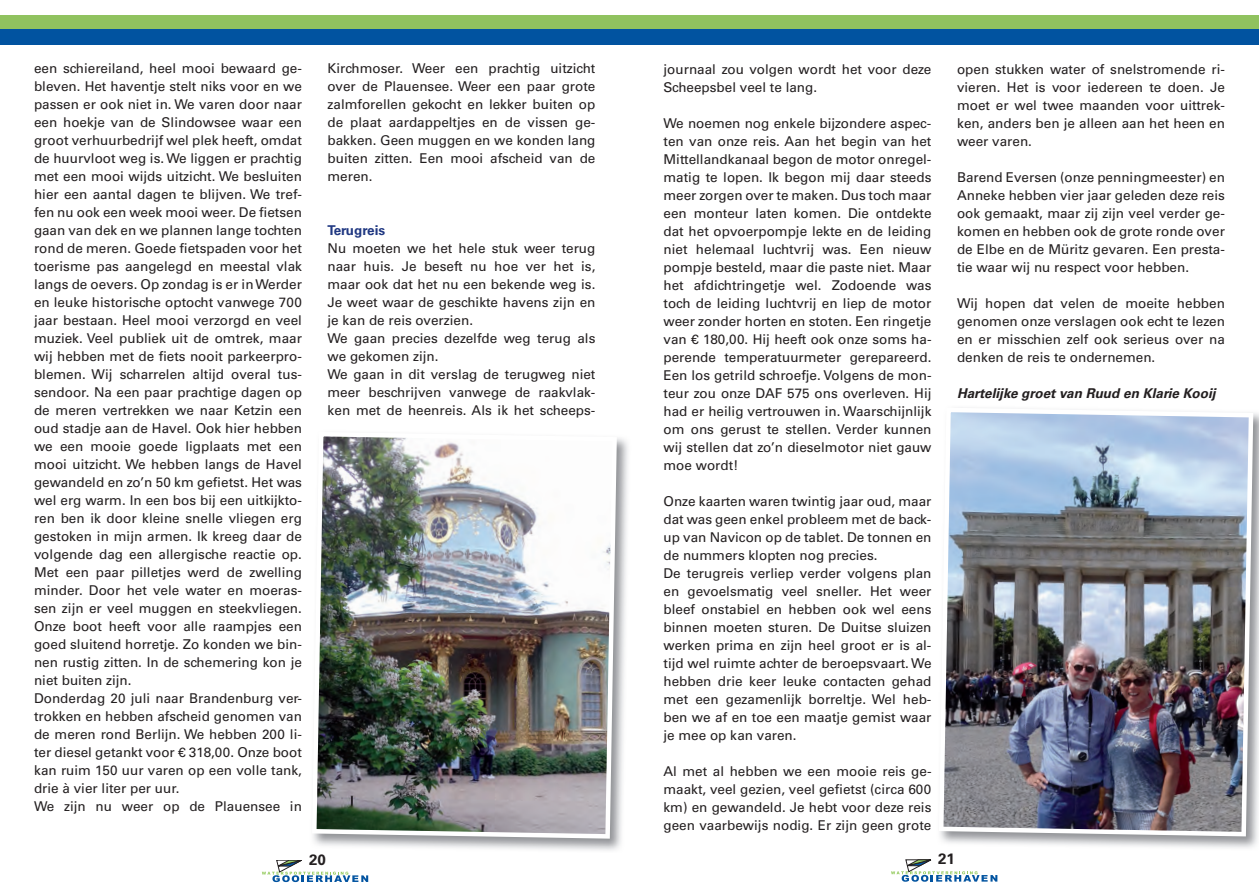
<style>
.page{position:relative;width:1259px;height:893px;background:#fff}
.page>*{position:absolute;margin:0;border:0;box-sizing:border-box;transform-origin:0 0}
.t1{font:700 15px "Univers";color:#231f20}
.t2{font:13.5px/18px "Univers";color:#231f20;text-align:justify}
.t3{font:italic 700 13.5px "Univers";color:#231f20}
.t4{font:700 13.5px "Univers";color:#203882}
</style>
<div class="page">
<div style="left:0;top:15px;width:1259px;height:15px;background:#90c25f"></div>
<div style="left:0;top:30px;width:1259px;height:15px;background:#0153a0"></div>
<svg style="left:262px;top:860px;width:106px;height:22px"></svg>
<svg style="left:891px;top:859px;width:106px;height:23px"></svg>
<img style="left:313px;top:438px;width:315px;height:413px">
<img style="left:313px;top:436px;width:304px;height:403px">
<img style="left:940px;top:413px;width:319px;height:435px">
<img style="left:940px;top:412px;width:313px;height:424px">
<p class="t2" style="left:34px;top:59px;width:269px;text-align:left">een schiereiland, heel mooi bewaard ge&shy;bleven. Het haventje stelt niks voor en we passen er ook niet in. We varen door naar een hoekje van de Slindowsee waar een groot verhuurbedrijf wel plek heeft, omdat de huurvloot weg is. We liggen er prachtig met een mooi wijds uitzicht. We besluiten hier een aantal dagen te blijven. We tref&shy;fen nu ook een week mooi weer. De fietsen gaan van dek en we plannen lange tochten rond de meren. Goede fietspaden voor het toerisme pas aangelegd en meestal vlak langs de oevers. Op zondag is er in Werder en leuke historische optocht vanwege 700 jaar bestaan. Heel mooi verzorgd en veel muziek. Veel publiek uit de omtrek, maar wij hebben met de fiets nooit parkeerpro&shy;blemen. Wij scharrelen altijd overal tus&shy;sendoor. Na een paar prachtige dagen op de meren vertrekken we naar Ketzin een oud stadje aan de Havel. Ook hier hebben we een mooie goede ligplaats met een mooi uitzicht. We hebben langs de Havel gewandeld en zo’n 50 km gefietst. Het was wel erg warm. In een bos bij een uitkijkto&shy;ren ben ik door kleine snelle vliegen erg gestoken in mijn armen. Ik kreeg daar de volgende dag een allergische reactie op.<br>Met een paar pilletjes werd de zwelling minder. Door het vele water en moeras&shy;sen zijn er veel muggen en steekvliegen.<br>Onze boot heeft voor alle raampjes een goed sluitend horretje. Zo konden we bin&shy;nen rustig zitten. In de schemering kon je niet buiten zijn.<br>Donderdag 20 juli naar Brandenburg ver&shy;trokken en hebben afscheid genomen van de meren rond Berlijn. We hebben 200 li&shy;ter diesel getankt voor € 318,00. Onze boot kan ruim 150 uur varen op een volle tank, drie à vier liter per uur.<br>We zijn nu weer op de Plauensee in</p>
<p class="t2" style="left:327px;top:59px;width:269px">Kirchmoser. Weer een prachtig uitzicht over de Plauensee. Weer een paar grote zalmforellen gekocht en lekker buiten op de plaat aardappeltjes en de vissen ge&shy;bakken. Geen muggen en we konden lang buiten zitten. Een mooi afscheid van de meren.</p>
<p class="t4" style="left:327px;top:222px;width:59px">Terugreis</p>
<p class="t2" style="left:327px;top:239px;width:269px;text-align:left">Nu moeten we het hele stuk weer terug naar huis. Je beseft nu hoe ver het is, maar ook dat het nu een bekende weg is.<br>Je weet waar de geschikte havens zijn en je kan de reis overzien.<br>We gaan precies dezelfde weg terug als we gekomen zijn.<br>We gaan in dit verslag de terugweg niet meer beschrijven vanwege de raakvlak&shy;ken met de heenreis. Als ik het scheeps-</p>
<p class="t2" style="left:663px;top:60px;width:269px">journaal zou volgen wordt het voor deze<br>Scheepsbel veel te lang.</p>
<p class="t2" style="left:663px;top:114px;width:269px">We noemen nog enkele bijzondere aspec&shy;ten van onze reis. Aan het begin van het Mittellandkanaal begon de motor onregel&shy;matig te lopen. Ik begon mij daar steeds meer zorgen over te maken. Dus toch maar een monteur laten komen. Die ontdekte dat het opvoerpompje lekte en de leiding niet helemaal luchtvrij was. Een nieuw pompje besteld, maar die paste niet. Maar het afdichtringetje wel. Zodoende was toch de leiding luchtvrij en liep de motor weer zonder horten en stoten. Een ringetje van € 180,00. Hij heeft ook onze soms ha&shy;perende temperatuurmeter gerepareerd.<br>Een los getrild schroefje. Volgens de mon&shy;teur zou onze DAF 575 ons overleven. Hij had er heilig vertrouwen in. Waarschijnlijk om ons gerust te stellen. Verder kunnen wij stellen dat zo’n dieselmotor niet gauw moe wordt!</p>
<p class="t2" style="left:663px;top:492px;width:269px;text-align:left">Onze kaarten waren twintig jaar oud, maar dat was geen enkel probleem met de back&shy;up van Navicon op de tablet. De tonnen en de nummers klopten nog precies.<br>De terugreis verliep verder volgens plan en gevoelsmatig veel sneller. Het weer bleef onstabiel en hebben ook wel eens binnen moeten sturen. De Duitse sluizen werken prima en zijn heel groot er is al&shy;tijd wel ruimte achter de beroepsvaart. We hebben drie keer leuke contacten gehad met een gezamenlijk borreltje. Wel heb&shy;ben we af en toe een maatje gemist waar je mee op kan varen.</p>
<p class="t2" style="left:663px;top:762px;width:269px">Al met al hebben we een mooie reis ge&shy;maakt, veel gezien, veel gefietst (circa 600 km) en gewandeld. Je hebt voor deze reis geen vaarbewijs nodig. Er zijn geen grote</p>
<p class="t2" style="left:957px;top:60px;width:269px">open stukken water of snelstromende ri&shy;vieren. Het is voor iedereen te doen. Je moet er wel twee maanden voor uittrek&shy;ken, anders ben je alleen aan het heen en weer varen.</p>
<p class="t2" style="left:957px;top:168px;width:269px">Barend Eversen (onze penningmeester) en Anneke hebben vier jaar geleden deze reis ook gemaakt, maar zij zijn veel verder ge&shy;komen en hebben ook de grote ronde over de Elbe en de Müritz gevaren. Een presta&shy;tie waar wij nu respect voor hebben.</p>
<p class="t2" style="left:957px;top:294px;width:269px">Wij hopen dat velen de moeite hebben genomen onze verslagen ook echt te lezen en er misschien zelf ook serieus over na denken de reis te ondernemen.</p>
<p class="t3" style="left:957px;top:385px;width:260px">Hartelijke groet van Ruud en Klarie Kooij</p>
<p class="t1" style="left:309px;top:851px;width:18px">20</p>
<p class="t1" style="left:938px;top:850px;width:18px">21</p>
</div>
